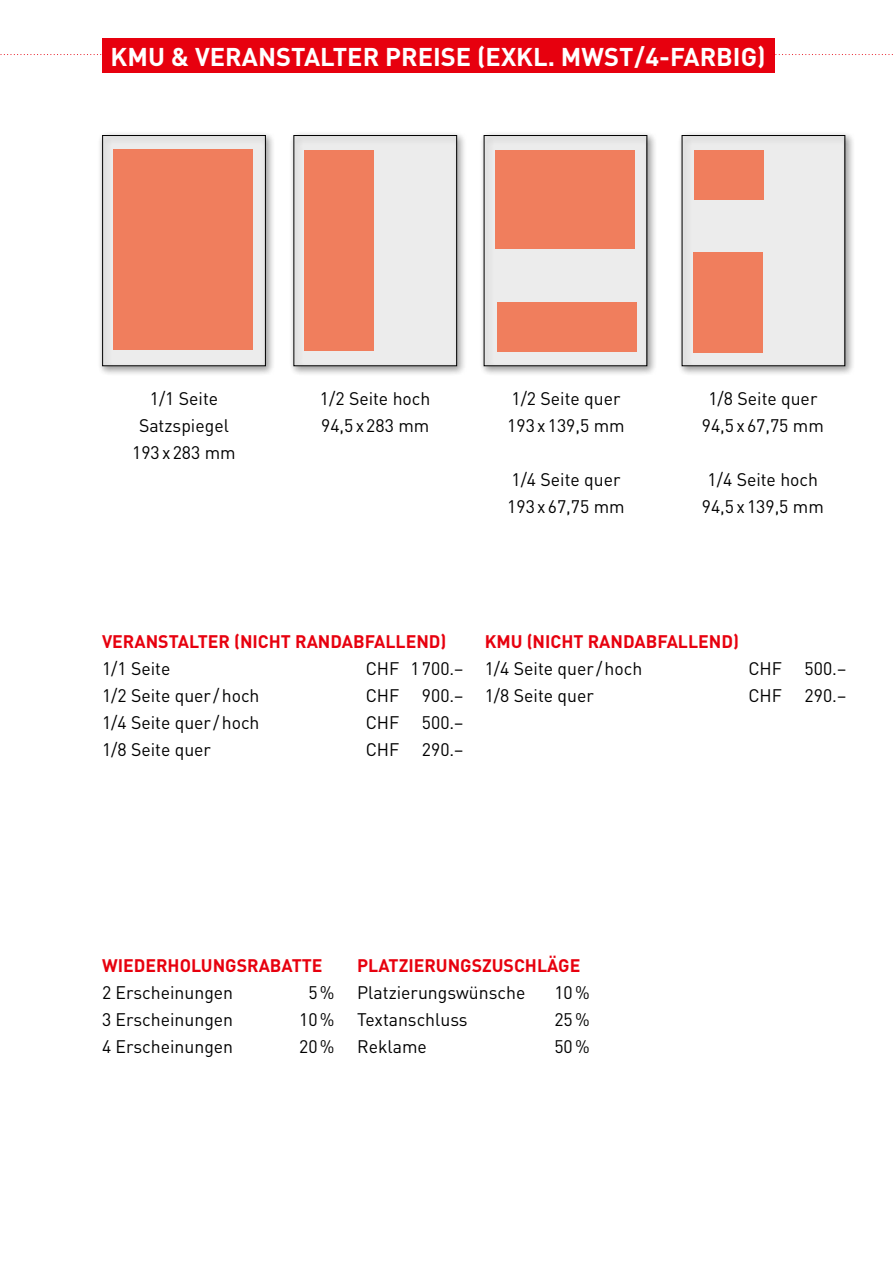
<style>
.page{position:relative;width:893px;height:1263px;background:#fff}
.page>*{position:absolute;margin:0;border:0;box-sizing:border-box;transform-origin:0 0}
.t1{font:700 25.35px "DIN";color:#fff}
.t2{font:18px/27px "DIN";color:#000;text-align:center}
.t3{font:700 18px "DIN";color:#e7000e}
</style>
<div class="page">
<svg style="left:0;top:54px;width:893px;height:1px"></svg>
<div style="left:479px;top:131px;width:179px;height:245px;background:#000;opacity:.4"></div>
<div style="left:98px;top:131px;width:178px;height:245px;background:#000;opacity:.4"></div>
<div style="left:102px;top:135px;width:164px;height:231px;border:1px solid #000"></div>
<div style="left:677px;top:131px;width:179px;height:245px;background:#000;opacity:.4"></div>
<div style="left:695px;top:150px;width:69px;height:49px;background:#f07e5d"></div>
<div style="left:102px;top:38px;width:673px;height:34px;background:#e7000e"></div>
<div style="left:497px;top:302px;width:140px;height:49px;background:#f07e5d"></div>
<div style="left:289px;top:131px;width:178px;height:245px;background:#000;opacity:.4"></div>
<div style="left:293px;top:135px;width:164px;height:231px;border:1px solid #000"></div>
<div style="left:694px;top:252px;width:69px;height:101px;background:#f07e5d"></div>
<p class="t1" style="left:111px;top:40px;width:657px">KMU &amp; VERANSTALTER PREISE (EXKL. MWST / 4-FARBIG)</p>
<p class="t2" style="left:132px;top:385px;width:105px">1/1 Seite<br>Satzspiegel<br>193x283 mm</p>
<p class="t2" style="left:507px;top:385px;width:119px;text-align:left">1/2 Seite quer<br>193x139,5 mm</p>
<p class="t2" style="left:507px;top:466px;width:119px;text-align:left">1/4 Seite quer<br>193x67,75 mm</p>
<p class="t2" style="left:320px;top:385px;width:112px;text-align:left">1/2 Seite hoch<br>94,5x283 mm</p>
<p class="t2" style="left:702px;top:385px;width:124px">1/8 Seite quer<br>94,5x67,75 mm</p>
<p class="t2" style="left:702px;top:466px;width:124px">1/4 Seite hoch<br>94,5x139,5 mm</p>
<p class="t3" style="left:102px;top:630px;width:346px">VERANSTALTER (NICHT RANDABFALLEND)</p>
<p class="t2" style="left:102px;top:655px;width:70px">1/1 Seite</p>
<p class="t2" style="left:366px;top:655px;width:99px">CHF 1700.–</p>
<p class="t2" style="left:102px;top:682px;width:159px">1/2 Seite quer /hoch</p>
<p class="t2" style="left:366px;top:682px;width:99px">CHF 900.–</p>
<p class="t2" style="left:102px;top:709px;width:159px">1/4 Seite quer /hoch</p>
<p class="t2" style="left:366px;top:709px;width:99px">CHF 500.–</p>
<p class="t2" style="left:102px;top:736px;width:111px">1/8 Seite quer</p>
<p class="t2" style="left:366px;top:736px;width:99px">CHF 290.–</p>
<p class="t3" style="left:485px;top:630px;width:256px">KMU (NICHT RANDABFALLEND)</p>
<p class="t2" style="left:485px;top:655px;width:159px">1/4 Seite quer /hoch</p>
<p class="t2" style="left:748px;top:655px;width:99px">CHF 500.–</p>
<p class="t2" style="left:485px;top:682px;width:111px">1/8 Seite quer</p>
<p class="t2" style="left:748px;top:682px;width:99px">CHF 290.–</p>
<p class="t3" style="left:102px;top:954px;width:222px">WIEDERHOLUNGSRABATTE</p>
<p class="t3" style="left:357px;top:954px;width:225px">PLATZIERUNGSZUSCHLÄGE</p>
<p class="t2" style="left:102px;top:979px;width:133px">2 Erscheinungen</p>
<p class="t2" style="left:308px;top:979px;width:28px">5%</p>
<p class="t2" style="left:102px;top:1006px;width:133px">3 Erscheinungen</p>
<p class="t2" style="left:299px;top:1006px;width:37px">10%</p>
<p class="t2" style="left:102px;top:1033px;width:133px">4 Erscheinungen</p>
<p class="t2" style="left:299px;top:1033px;width:37px">20%</p>
<p class="t2" style="left:357px;top:979px;width:170px">Platzierungswünsche</p>
<p class="t2" style="left:554px;top:979px;width:37px">10%</p>
<p class="t2" style="left:357px;top:1006px;width:112px">Textanschluss</p>
<p class="t2" style="left:554px;top:1006px;width:37px">25%</p>
<p class="t2" style="left:357px;top:1033px;width:71px">Reklame</p>
<p class="t2" style="left:554px;top:1033px;width:37px">50%</p>
</div>
